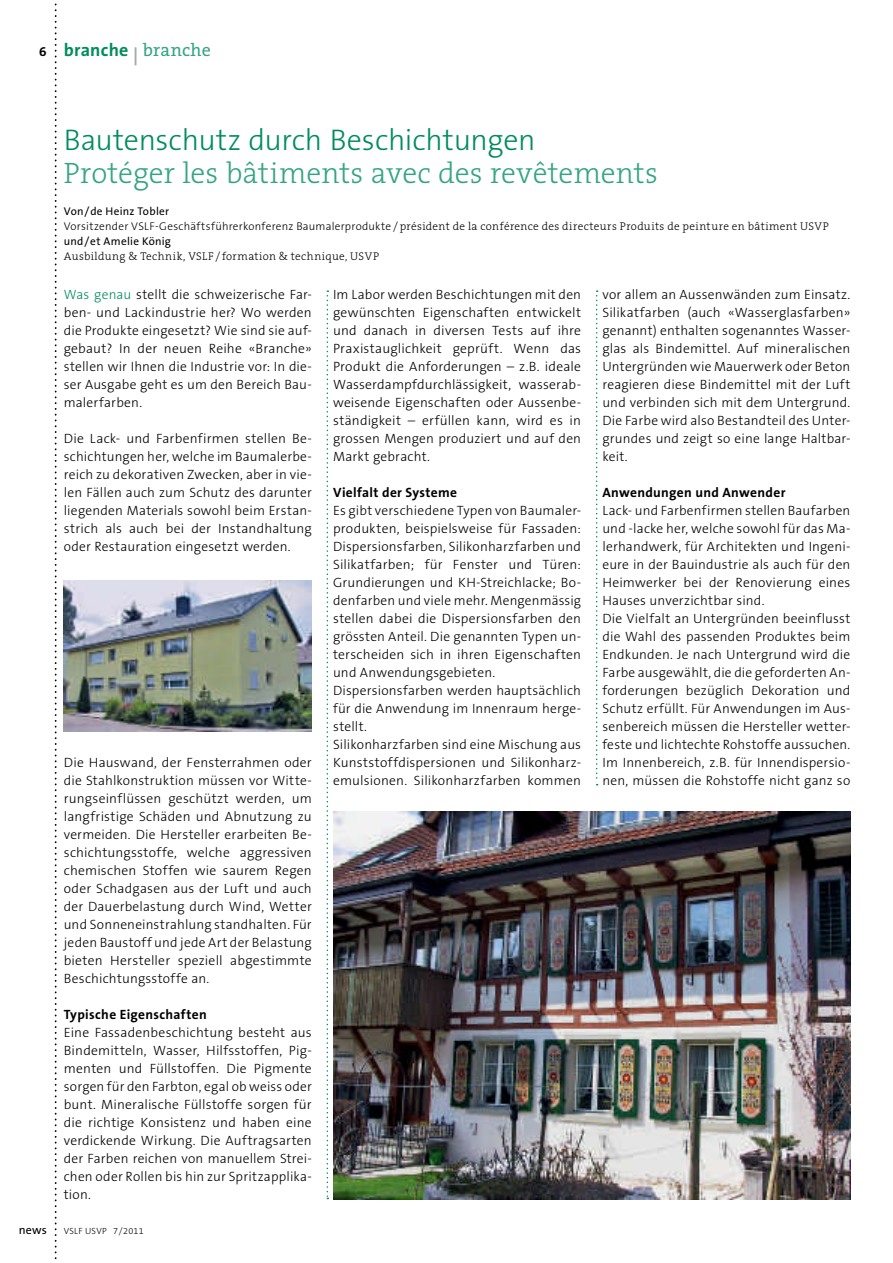
<style>
.page{position:relative;width:893px;height:1263px;background:#fff}
.page>*{position:absolute;margin:0;border:0;box-sizing:border-box;transform-origin:0 0}
.t1{font:300 30px "The Sans B3";letter-spacing:-.005em;color:#008d5c}
.t2{font:300 29.7px "The Serif B3";color:#35a582}
.t3{font:700 18px "The Sans B7";letter-spacing:.015em;color:#008d5c}
.t4{font:300 13.5px/18px "The Sans B3";letter-spacing:.01em;color:#000;text-align:justify}
.t5{font:700 13.5px "The Sans B7";letter-spacing:.025em;color:#000}
.t6{font:12px "The Sans B5 Plain";color:#000}
.t7{font:300 11.25px "The Serif B3";letter-spacing:.035em;color:#000}
.t8{font:11.25px "The Sans B5 Plain";letter-spacing:.025em;color:#000}
.t9{font:300 9px "The Sans B3";letter-spacing:.025em;color:#000}
.s1{font-size:13.5px;color:#000}
.s2{color:#a7a9ac}
.s3{font-family:"The Serif B5 Plain";font-weight:400;color:#35a582}
.s4{font-family:"The Sans B3"}
.s5{color:#008d5c}
</style>
<div class="page">
<img style="left:64px;top:580px;width:247px;height:151px">
<svg style="left:327px;top:290px;width:1px;height:909px"></svg>
<svg style="left:596px;top:290px;width:2px;height:495px"></svg>
<img style="left:333px;top:811px;width:517px;height:388px">
<svg style="left:55px;top:3px;width:2px;height:1257px"></svg>
<h3 class="t3" style="left:39px;top:40px;width:173px"><span class="s1">6</span> branche <span class="s2">|</span> <span class="s3">branche</span></h3>
<h1 class="t1" style="left:64px;top:124px;width:473px">Bautenschutz durch Beschichtungen</h1>
<h2 class="t2" style="left:64px;top:157px;width:596px">Protéger les bâtiments avec des revêtements</h2>
<p class="t8" style="left:64px;top:205px;width:107px">Von/de Heinz Tobler</p>
<p class="t7" style="left:64px;top:220px;width:766px"><span class="s4">Vorsitzender VSLF-Geschäftsführerkonferenz Baumalerprodukte /</span> président de la conférence des directeurs Produits de peinture en bâtiment USVP</p>
<p class="t8" style="left:64px;top:235px;width:109px">und/et Amelie König</p>
<p class="t7" style="left:64px;top:250px;width:317px">Ausbildung &amp; Technik, VSLF / formation &amp; technique, USVP</p>
<p class="t4" style="left:64px;top:286px;width:250px"><span class="s5">Was genau</span> stellt die schweizerische Far&shy;ben- und Lackindustrie her? Wo werden die Produkte eingesetzt? Wie sind sie auf&shy;gebaut? In der neuen Reihe «Branche» stellen wir Ihnen die Industrie vor: In die&shy;ser Ausgabe geht es um den Bereich Bau&shy;malerfarben.</p>
<p class="t4" style="left:64px;top:430px;width:250px">Die Lack- und Farbenfirmen stellen Be&shy;schichtungen her, welche im Baumalerbe&shy;reich zu dekorativen Zwecken, aber in vie&shy;len Fällen auch zum Schutz des darunter liegenden Materials sowohl beim Erstan&shy;strich als auch bei der Instandhaltung oder Restauration eingesetzt werden.</p>
<p class="t4" style="left:333px;top:286px;width:250px">Im Labor werden Beschichtungen mit den gewünschten Eigenschaften entwickelt und danach in diversen Tests auf ihre Praxistauglichkeit geprüft. Wenn das Produkt die Anforderungen – z.B. ideale Wasserdampfdurchlässigkeit, wasserab&shy;weisende Eigenschaften oder Aussenbe&shy;ständigkeit – erfüllen kann, wird es in grossen Mengen produziert und auf den Markt gebracht.</p>
<p class="t5" style="left:333px;top:486px;width:126px">Vielfalt der Systeme</p>
<p class="t4" style="left:333px;top:502px;width:250px;text-align:left">Es gibt verschiedene Typen von Baumaler&shy;produkten, beispielsweise für Fassaden:<br>Dispersionsfarben, Silikonharzfarben und Silikatfarben; für Fenster und Türen:<br>Grundierungen und KH-Streichlacke; Bo&shy;denfarben und viele mehr. Mengenmässig stellen dabei die Dispersionsfarben den grössten Anteil. Die genannten Typen un&shy;terscheiden sich in ihren Eigenschaften und Anwendungsgebieten.<br>Dispersionsfarben werden hauptsächlich für die Anwendung im Innenraum herge&shy;stellt.<br>Silikonharzfarben sind eine Mischung aus Kunststoffdispersionen und Silikonharz&shy;emulsionen. Silikonharzfarben kommen</p>
<p class="t4" style="left:602px;top:286px;width:250px">vor allem an Aussenwänden zum Einsatz.<br>Silikatfarben (auch «Wasserglasfarben» genannt) enthalten sogenanntes Wasser&shy;glas als Bindemittel. Auf mineralischen Untergründen wie Mauerwerk oder Beton reagieren diese Bindemittel mit der Luft und verbinden sich mit dem Untergrund.<br>Die Farbe wird also Bestandteil des Unter&shy;grundes und zeigt so eine lange Haltbar&shy;keit.</p>
<p class="t5" style="left:602px;top:486px;width:185px">Anwendungen und Anwender</p>
<p class="t4" style="left:602px;top:502px;width:250px;text-align:left">Lack- und Farbenfirmen stellen Baufarben und -lacke her, welche sowohl für das Ma&shy;lerhandwerk, für Architekten und Ingeni&shy;eure in der Bauindustrie als auch für den Heimwerker bei der Renovierung eines Hauses unverzichtbar sind.<br>Die Vielfalt an Untergründen beeinflusst die Wahl des passenden Produktes beim Endkunden. Je nach Untergrund wird die Farbe ausgewählt, die die geforderten An&shy;forderungen bezüglich Dekoration und Schutz erfüllt. Für Anwendungen im Aus&shy;senbereich müssen die Hersteller wetter&shy;feste und lichtechte Rohstoffe aussuchen.<br>Im Innenbereich, z.B. für Innendispersio&shy;nen, müssen die Rohstoffe nicht ganz so</p>
<p class="t4" style="left:64px;top:754px;width:250px">Die Hauswand, der Fensterrahmen oder die Stahlkonstruktion müssen vor Witte&shy;rungseinflüssen geschützt werden, um langfristige Schäden und Abnutzung zu vermeiden. Die Hersteller erarbeiten Be&shy;schichtungsstoffe, welche aggressiven chemischen Stoffen wie saurem Regen oder Schadgasen aus der Luft und auch der Dauerbelastung durch Wind, Wetter und Sonneneinstrahlung standhalten. Für jeden Baustoff und jede Art der Belastung bieten Hersteller speziell abgestimmte Beschichtungsstoffe an.</p>
<p class="t5" style="left:64px;top:1008px;width:144px">Typische Eigenschaften</p>
<p class="t4" style="left:64px;top:1024px;width:250px">Eine Fassadenbeschichtung besteht aus Bindemitteln, Wasser, Hilfsstoffen, Pig&shy;menten und Füllstoffen. Die Pigmente sorgen für den Farbton, egal ob weiss oder bunt. Mineralische Füllstoffe sorgen für die richtige Konsistenz und haben eine verdickende Wirkung. Die Auftragsarten der Farben reichen von manuellem Strei&shy;chen oder Rollen bis hin zur Spritzapplika&shy;tion.</p>
<p class="t6" style="left:19px;top:1223px;width:29px">news</p>
<p class="t9" style="left:64px;top:1226px;width:81px">VSLF USVP 7/2011</p>
</div>
